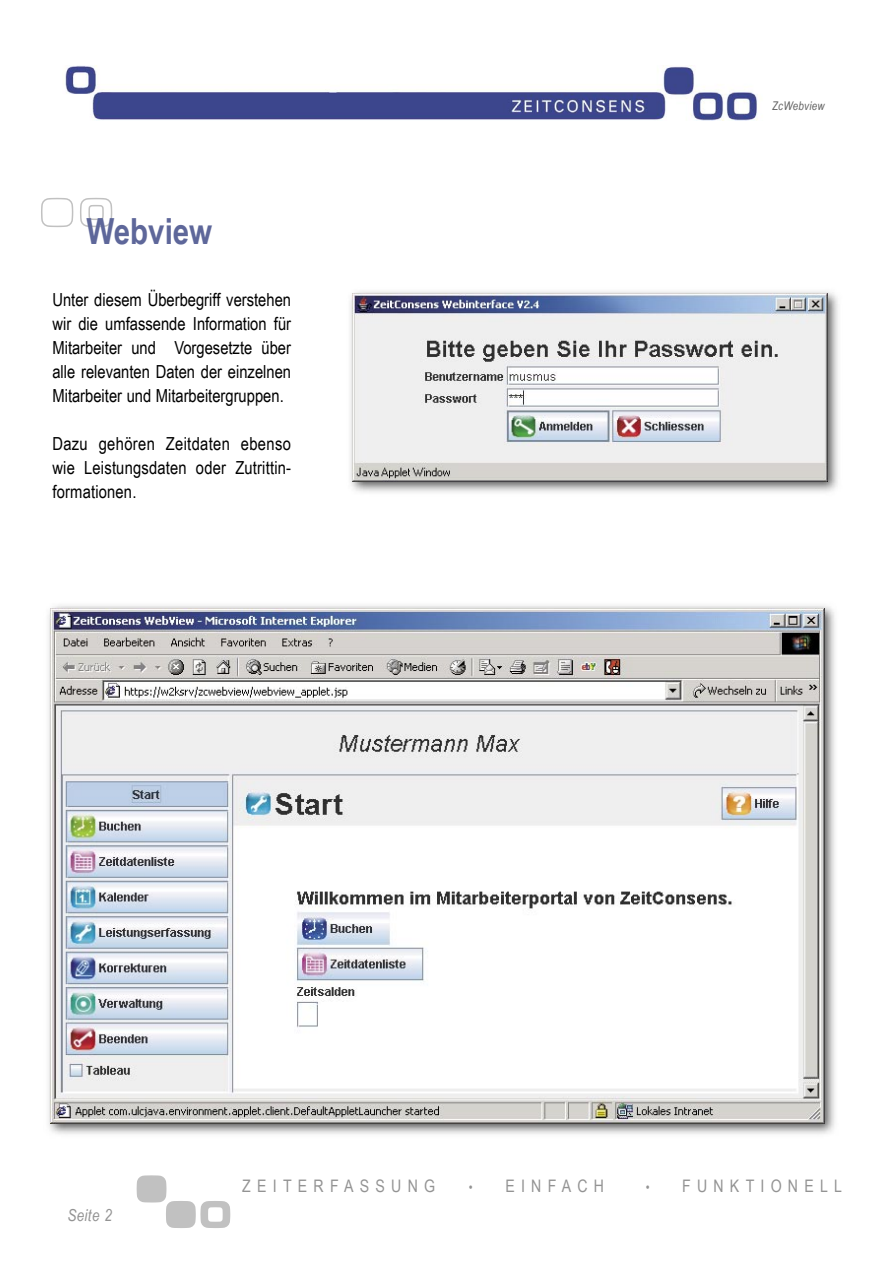
<style>
.page{position:relative;width:893px;height:1263px;background:#fff}
.page>*{position:absolute;margin:0;border:0;box-sizing:border-box;transform-origin:0 0}
.t1{font:700 36px "Arial Narrow";color:#5e679a}
.t2{font:18px/24px "Arial Narrow";letter-spacing:.005em;color:#000;text-align:justify}
.t3{font:17.25px "Arial Narrow";letter-spacing:.36em;color:#939393}
.t4{font:italic 16.5px "Arial Narrow";letter-spacing:.02em;color:#939393}
.t5{font:italic 12px "Arial Narrow";letter-spacing:.02em;color:#636363}
.s1{font-size:13.5px}
</style>
<div class="page">
<img style="left:65px;top:66px;width:693px;height:54px">
<svg style="left:137px;top:1175px;width:93px;height:53px"></svg>
<svg style="left:41px;top:198px;width:32px;height:29px"></svg>
<svg style="left:80px;top:198px;width:32px;height:29px"></svg>
<img style="left:350px;top:291px;width:488px;height:202px">
<img style="left:353px;top:294px;width:474px;height:187px">
<img style="left:48px;top:605px;width:787px;height:529px">
<img style="left:50px;top:608px;width:774px;height:515px">
<h1 class="t1" style="left:86px;top:204px;width:127px">Webview</h1>
<p class="t2" style="left:52px;top:287px;width:240px">Unter diesem Überbegriff verstehen wir die umfassende Information für Mitarbeiter und Vorgesetzte über alle relevanten Daten der einzelnen Mitarbeiter und Mitarbeitergruppen.</p>
<p class="t2" style="left:52px;top:431px;width:240px">Dazu gehören Zeitdaten ebenso wie Leistungsdaten oder Zutrittin&shy;formationen.</p>
<p class="t5" style="left:772px;top:98px;width:54px">ZcWebview</p>
<p class="t4" style="left:67px;top:1204px;width:46px">Seite 2</p>
<p class="t3" style="left:242px;top:1173px;width:194px">ZEITERFASSUNG</p>
<p class="t3" style="left:469px;top:1173px;width:137px"><span class="s1">•</span> EINFACH</p>
<p class="t3" style="left:646px;top:1173px;width:198px"><span class="s1">•</span> FUNKTIONELL</p>
</div>
